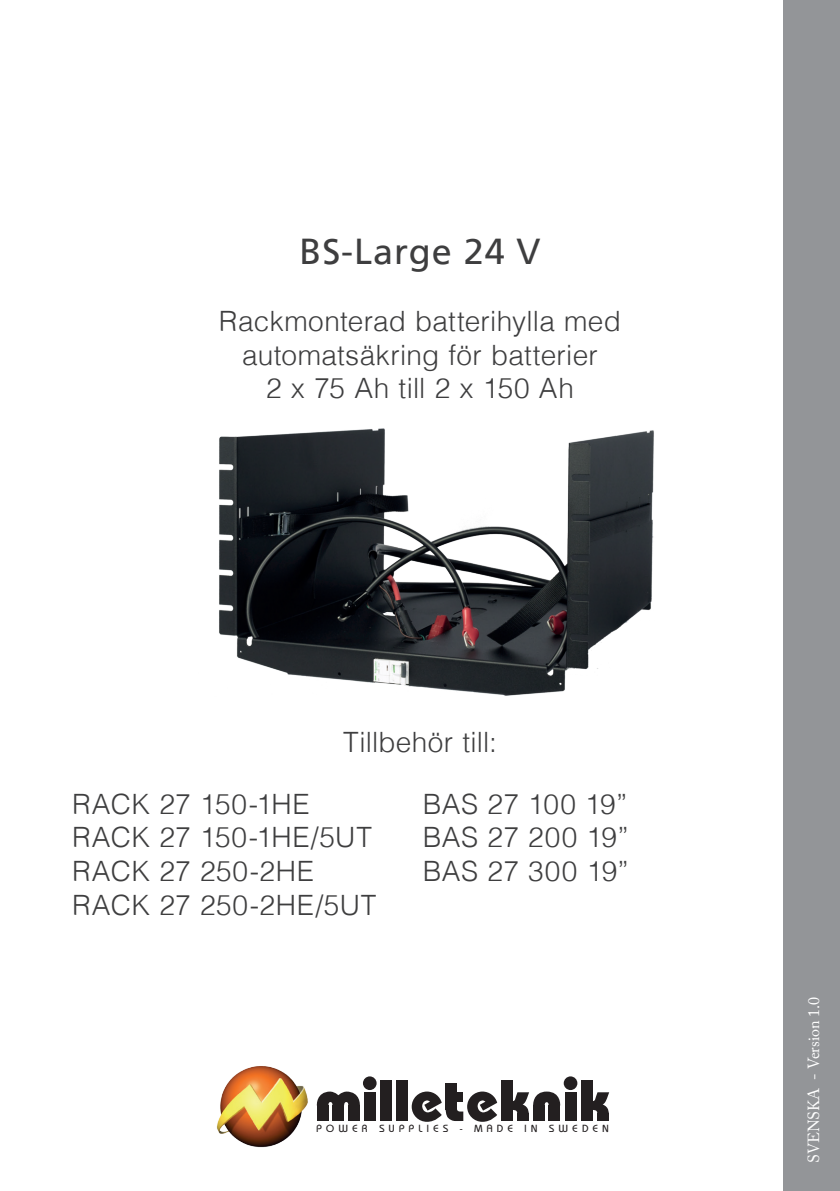
<style>
.page{position:relative;width:840px;height:1191px;background:#fff}
.page>*{position:absolute;margin:0;border:0;box-sizing:border-box;transform-origin:0 0}
.t1{font:36px "Frutiger LT";letter-spacing:.025em;color:#3e3e3f}
.t2{font:300 28px/33.6px "Helvetica LT";letter-spacing:.01em;color:#3e3e3f;text-align:center}
.t3{font:16px "Adobe Caslon Pro";color:#fff}
.t4{font:10.4px "Bauhaus";letter-spacing:.425em;color:#231f20}
</style>
<div class="page">
<div style="left:782px;top:0;width:57px;height:1191px;background:#939598"></div>
<img style="left:217px;top:1066px;width:91px;height:82px">
<div style="left:364px;top:1092px;width:11px;height:29px;background:#231f20"></div>
<div style="left:380px;top:1080px;width:11px;height:41px;background:#231f20"></div>
<div style="left:396px;top:1080px;width:11px;height:41px;background:#231f20"></div>
<div style="left:445px;top:1083px;width:12px;height:26px;background:#231f20"></div>
<div style="left:363px;top:1076px;width:13px;height:14px;background:#231f20;border-radius:50%"></div>
<div style="left:564px;top:1092px;width:12px;height:29px;background:#231f20"></div>
<div style="left:533px;top:1105px;width:11px;height:16px;background:#231f20"></div>
<div style="left:548px;top:1105px;width:12px;height:16px;background:#231f20"></div>
<div style="left:563px;top:1076px;width:14px;height:14px;background:#231f20;border-radius:50%"></div>
<div style="left:316px;top:1105px;width:12px;height:16px;background:#231f20"></div>
<div style="left:332px;top:1105px;width:12px;height:16px;background:#231f20"></div>
<svg style="left:316px;top:1091px;width:44px;height:14px"></svg>
<div style="left:348px;top:1105px;width:12px;height:16px;background:#231f20"></div>
<div style="left:501px;top:1080px;width:11px;height:41px;background:#231f20"></div>
<div style="left:517px;top:1114px;width:11px;height:7px;background:#231f20"></div>
<svg style="left:512px;top:1091px;width:48px;height:23px"></svg>
<div style="left:581px;top:1080px;width:11px;height:41px;background:#231f20"></div>
<div style="left:597px;top:1114px;width:11px;height:7px;background:#231f20"></div>
<svg style="left:592px;top:1092px;width:17px;height:22px"></svg>
<svg style="left:411px;top:1091px;width:86px;height:30px"></svg>
<img style="left:219px;top:428px;width:435px;height:268px">
<p class="t1" style="left:299px;top:230px;width:242px">BS-Large 24 V</p>
<p class="t2" style="left:219px;top:304px;width:403px">Rackmonterad batterihylla med automatsäkring för batterier<br>2 x 75 Ah till 2 x 150 Ah</p>
<p class="t2" style="left:343px;top:724px;width:155px">Tillbehör till:</p>
<p class="t2" style="left:72px;top:786px;width:306px;text-align:left">RACK 27 150-1HE<br>RACK 27 150-1HE/5UT<br>RACK 27 250-2HE<br>RACK 27 250-2HE/5UT</p>
<p class="t2" style="left:422px;top:786px;width:207px;text-align:justify">BAS 27 100 19” BAS 27 200 19” BAS 27 300 19”</p>
<p class="t4" style="left:316px;top:1121px;width:293px">POWER SUPPLIES - MADE IN SWEDEN</p>
<p class="t3" style="left:803px;top:1163px;width:168px;rotate:-90deg">SVENSKA - Version 1.0</p>
</div>
